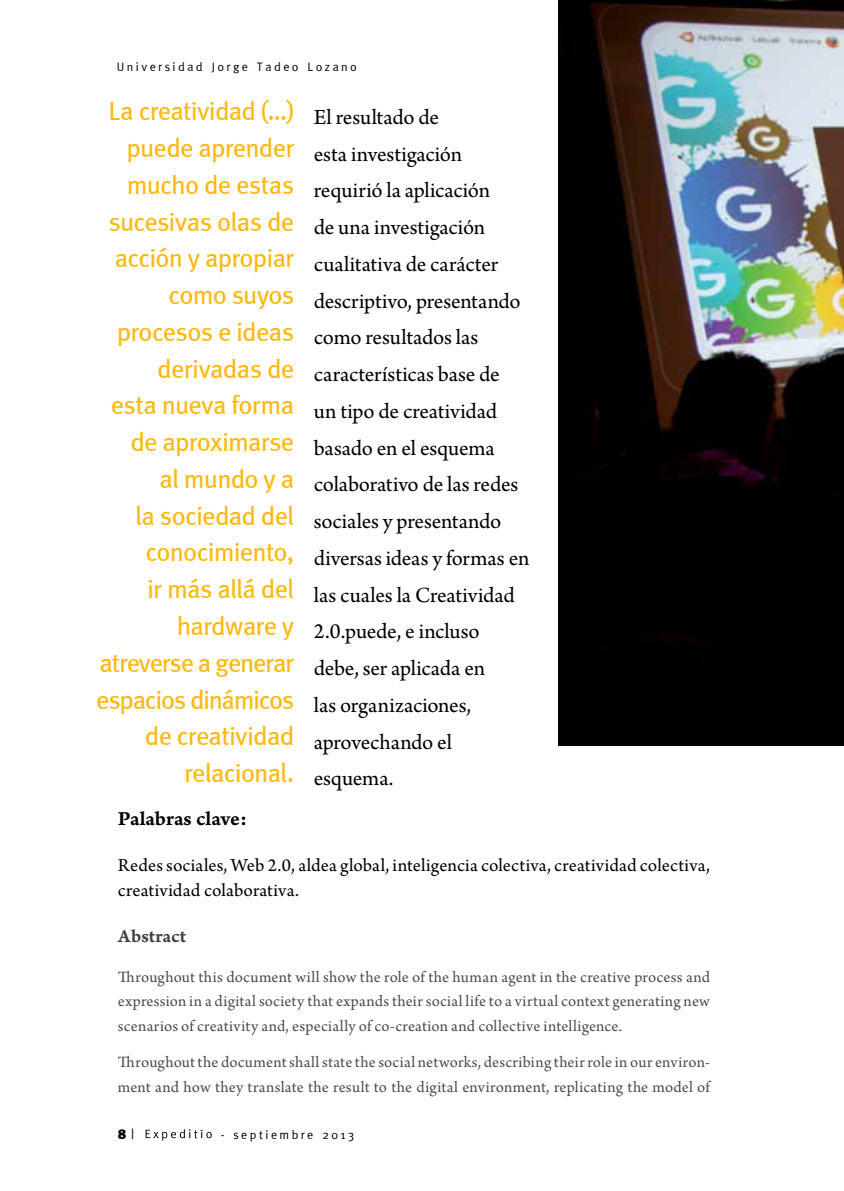
<style>
.page{position:relative;width:844px;height:1191px;background:#fff}
.page>*{position:absolute;margin:0;border:0;box-sizing:border-box;transform-origin:0 0}
.t1{font:26.25px/36.8px "Meta";letter-spacing:-.03em;color:#fdb913;text-align:right}
.t2{font:22.75px/36.8px "Arno Pro";letter-spacing:-.005em;color:#000}
.t3{font:21px "Arno Pro Smbd Caption";letter-spacing:-.005em;color:#000}
.t4{font:19.25px/24.5px "Arno Pro";letter-spacing:.01em;color:#000}
.t5{font:19.25px "Arno Pro Smbd Caption";color:#414042}
.t6{font:16.62px/24.5px "Arno Pro";letter-spacing:.01em;color:#4d4d4f;text-align:justify}
.t7{font:900 14px "Meta";color:#000}
.t8{font:12.25px "Meta Normal";letter-spacing:.2em;color:#000}
.s1{font-family:"Meta Normal";font-weight:400}
</style>
<div class="page">
<svg style="left:145px;top:1129px;width:67px;height:11px"></svg>
<img style="left:558px;top:0;width:285px;height:745px">
<p class="t8" style="left:117px;top:60px;width:241px">Universidad Jorge Tadeo Lozano</p>
<p class="t2" style="left:314px;top:100px;width:217px">El resultado de<br>esta investigación requirió la aplicación<br>de una investigación cualitativa de carácter descriptivo, presentando como resultados las características base de<br>un tipo de creatividad basado en el esquema colaborativo de las redes sociales y presentando diversas ideas y formas en las cuales la Creatividad<br>2.0.puede, e incluso debe, ser aplicada en<br>las organizaciones, aprovechando el esquema.</p>
<p class="t3" style="left:118px;top:806px;width:131px">Palabras clave:</p>
<p class="t4" style="left:118px;top:854px;width:593px">Redes sociales, Web 2.0, aldea global, inteligencia colectiva, creatividad colectiva, creatividad colaborativa.</p>
<p class="t5" style="left:118px;top:925px;width:70px">Abstract</p>
<p class="t6" style="left:118px;top:965px;width:593px">Throughout this document will show the role of the human agent in the creative process and expression in a digital society that expands their social life to a virtual context generating new scenarios of creativity and, especially of co-creation and collective intelligence.</p>
<p class="t6" style="left:118px;top:1051px;width:593px">Throughout the document shall state the social networks, describing their role in our environ&shy;ment and how they translate the result to the digital environment, replicating the model of</p>
<p class="t1" style="left:96px;top:92px;width:199px">La creatividad (…) puede aprender mucho de estas sucesivas olas de acción y apropiar como suyos procesos e ideas derivadas de<br>esta nueva forma de aproximarse<br>al mundo y a<br>la sociedad del conocimiento,<br>ir más allá del hardware y atreverse a generar espacios dinámicos de creatividad relacional.</p>
<p class="t7" style="left:118px;top:1125px;width:18px">8 <span class="s1">|</span></p>
<p class="t8" style="left:221px;top:1127px;width:135px">- septiembre 2013</p>
</div>
